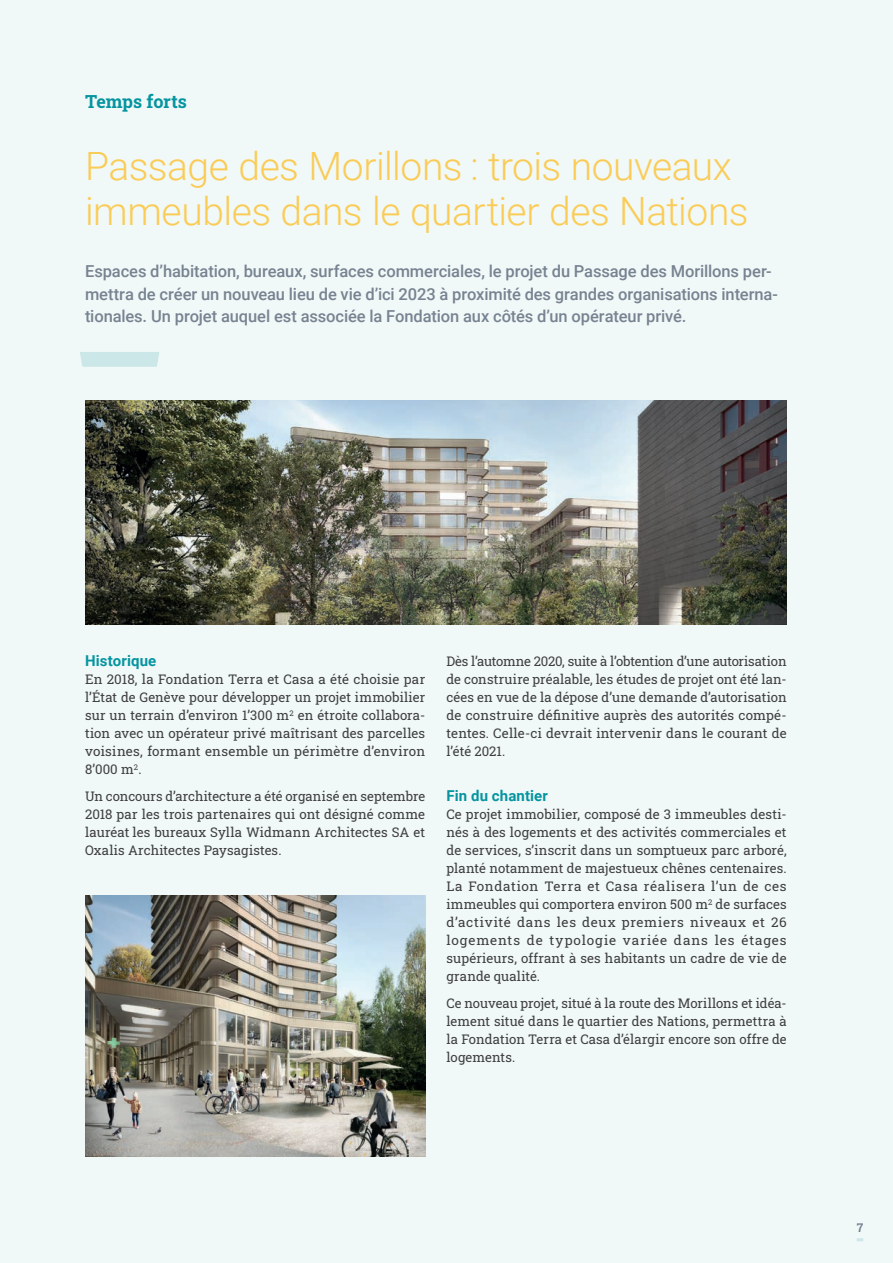
<style>
.page{position:relative;width:893px;height:1263px;background:#f1f8f8}
.page>*{position:absolute;margin:0;border:0;box-sizing:border-box;transform-origin:0 0}
.t1{font:300 39px/45px "Roboto";letter-spacing:-.015em;color:#facc56}
.t2{font:700 18px "Roboto Slab";letter-spacing:-.005em;color:#0595a0}
.t3{font:500 16.5px/22.5px "Roboto";letter-spacing:-.005em;color:#778391}
.t4{font:700 15px "Roboto";letter-spacing:.01em;color:#0595a0}
.t5{font:13.2px/18px "Roboto Slab";letter-spacing:.01em;color:#3e3e3f;text-align:justify}
.t6{font:700 12px "Roboto Slab";color:#778391}
</style>
<div class="page">
<svg style="left:857px;top:1238px;width:6px;height:3px"></svg>
<img style="left:85px;top:400px;width:702px;height:225px">
<img style="left:85px;top:895px;width:340px;height:262px">
<svg style="left:80px;top:352px;width:79px;height:15px"></svg>
<h2 class="t2" style="left:85px;top:89px;width:103px">Temps forts</h2>
<h1 class="t1" style="left:85px;top:142px;width:665px">Passage des Morillons : trois nouveaux immeubles dans le quartier des Nations</h1>
<p class="t3" style="left:85px;top:260px;width:694px">Espaces d’habitation, bureaux, surfaces commerciales, le projet du Passage des Morillons per&shy;mettra de créer un nouveau lieu de vie d’ici 2023 à proximité des grandes organisations interna&shy;tionales. Un projet auquel est associée la Fondation aux côtés d’un opérateur privé.</p>
<p class="t4" style="left:85px;top:650px;width:73px">Historique</p>
<p class="t5" style="left:85px;top:670px;width:342px">En 2018, la Fondation Terra et Casa a été choisie par l’État de Genève pour développer un projet immobilier sur un terrain d’environ 1’300 m<sup>2</sup> en étroite collabora&shy;tion avec un opérateur privé maîtrisant des parcelles voisines, formant ensemble un périmètre d’environ 8’000 m<sup>2</sup>.</p>
<p class="t5" style="left:85px;top:787px;width:342px">Un concours d’architecture a été organisé en septembre 2018 par les trois partenaires qui ont désigné comme lauréat les bureaux Sylla Widmann Architectes SA et Oxalis Architectes Paysagistes.</p>
<p class="t5" style="left:446px;top:652px;width:342px">Dès l’automne 2020, suite à l’obtention d’une autorisation de construire préalable, les études de projet ont été lan&shy;cées en vue de la dépose d’une demande d’autorisation de construire définitive auprès des autorités compé&shy;tentes. Celle-ci devrait intervenir dans le courant de l’été 2021.</p>
<p class="t4" style="left:446px;top:785px;width:103px">Fin du chantier</p>
<p class="t5" style="left:446px;top:805px;width:342px">Ce projet immobilier, composé de 3 immeubles desti&shy;nés à des logements et des activités commerciales et de services, s’inscrit dans un somptueux parc arboré, planté notamment de majestueux chênes centenaires.<br>La Fondation Terra et Casa réalisera l’un de ces immeubles qui comportera environ 500 m<sup>2</sup> de surfaces d’activité dans les deux premiers niveaux et 26 logements de typologie variée dans les étages supérieurs, offrant à ses habitants un cadre de vie de grande qualité.</p>
<p class="t5" style="left:446px;top:994px;width:342px">Ce nouveau projet, situé à la route des Morillons et idéa&shy;lement situé dans le quartier des Nations, permettra à la Fondation Terra et Casa d’élargir encore son offre de logements.</p>
<p class="t6" style="left:857px;top:1219px;width:8px">7</p>
</div>
